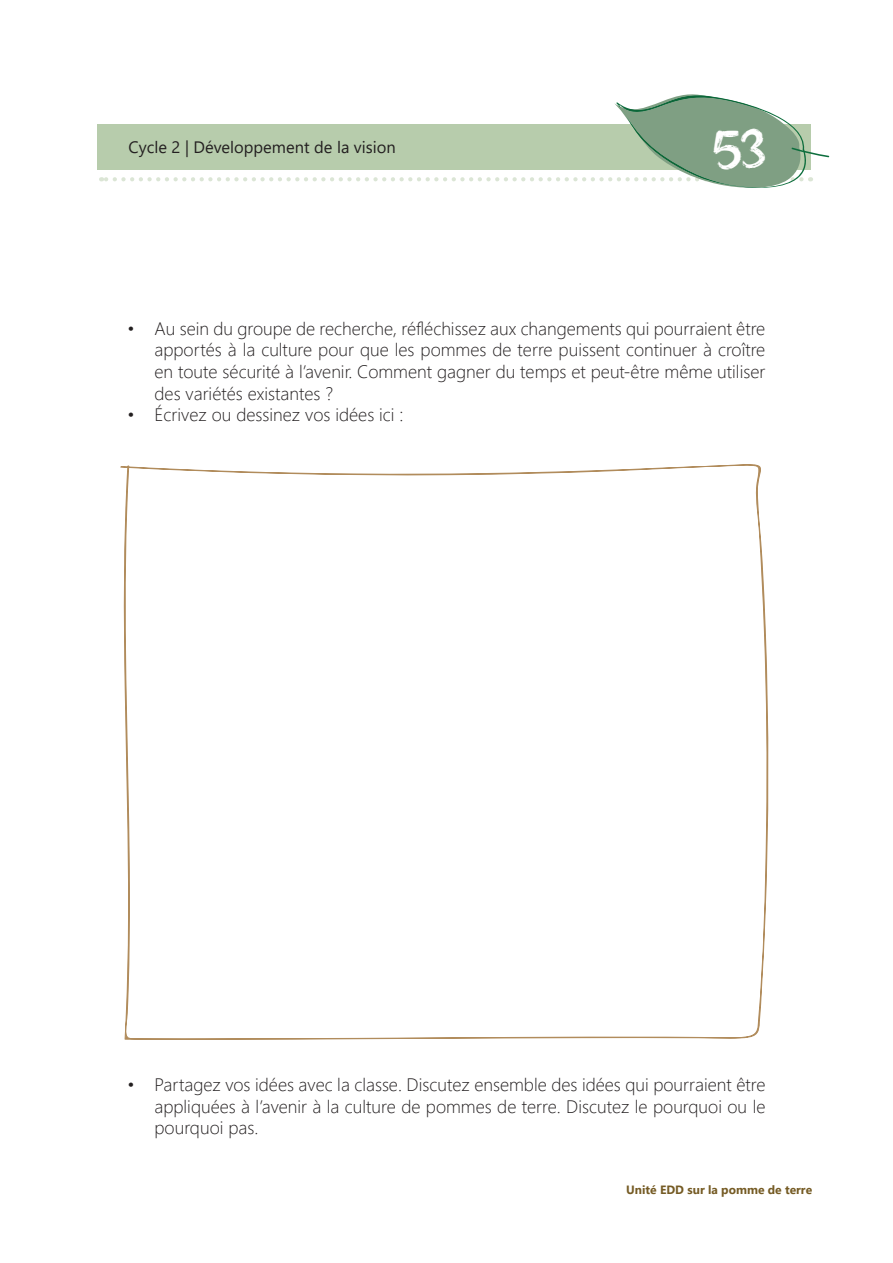
<style>
.page{position:relative;width:893px;height:1263px;background:#fff}
.page>*{position:absolute;margin:0;border:0;box-sizing:border-box;transform-origin:0 0}
.t1{font:48px "Sanstuy Brush";color:#fff}
.t2{font:300 18px/21.6px "Segoe UI";color:#231f20;text-align:justify}
.t3{font:16.5px "Segoe UI";color:#231f20}
.t4{font:700 12px "Segoe UI";color:#755b24}
</style>
<div class="page">
<svg style="left:101px;top:94px;width:729px;height:94px"></svg>
<svg style="left:120px;top:464px;width:649px;height:576px"></svg>
<p class="t3" style="left:129px;top:132px;width:269px">Cycle 2 | Développement de la vision</p>
<h1 class="t1" style="left:713px;top:114px;width:53px">53</h1>
<p class="t2" style="left:155px;top:316px;width:612px;text-indent:-27px">• Au sein du groupe de recherche, réfléchissez aux changements qui pourraient être apportés à la culture pour que les pommes de terre puissent continuer à croître en toute sécurité à l’avenir. Comment gagner du temps et peut-être même utiliser des variétés existantes ?</p>
<p class="t2" style="left:128px;top:402px;width:277px">• Écrivez ou dessinez vos idées ici :</p>
<p class="t2" style="left:155px;top:1072px;width:612px;text-indent:-27px">• Partagez vos idées avec la classe. Discutez ensemble des idées qui pourraient être appliquées à l’avenir à la culture de pommes de terre. Discutez le pourquoi ou le pourquoi pas.</p>
<p class="t4" style="left:626px;top:1179px;width:187px">Unité EDD sur la pomme de terre</p>
</div>
